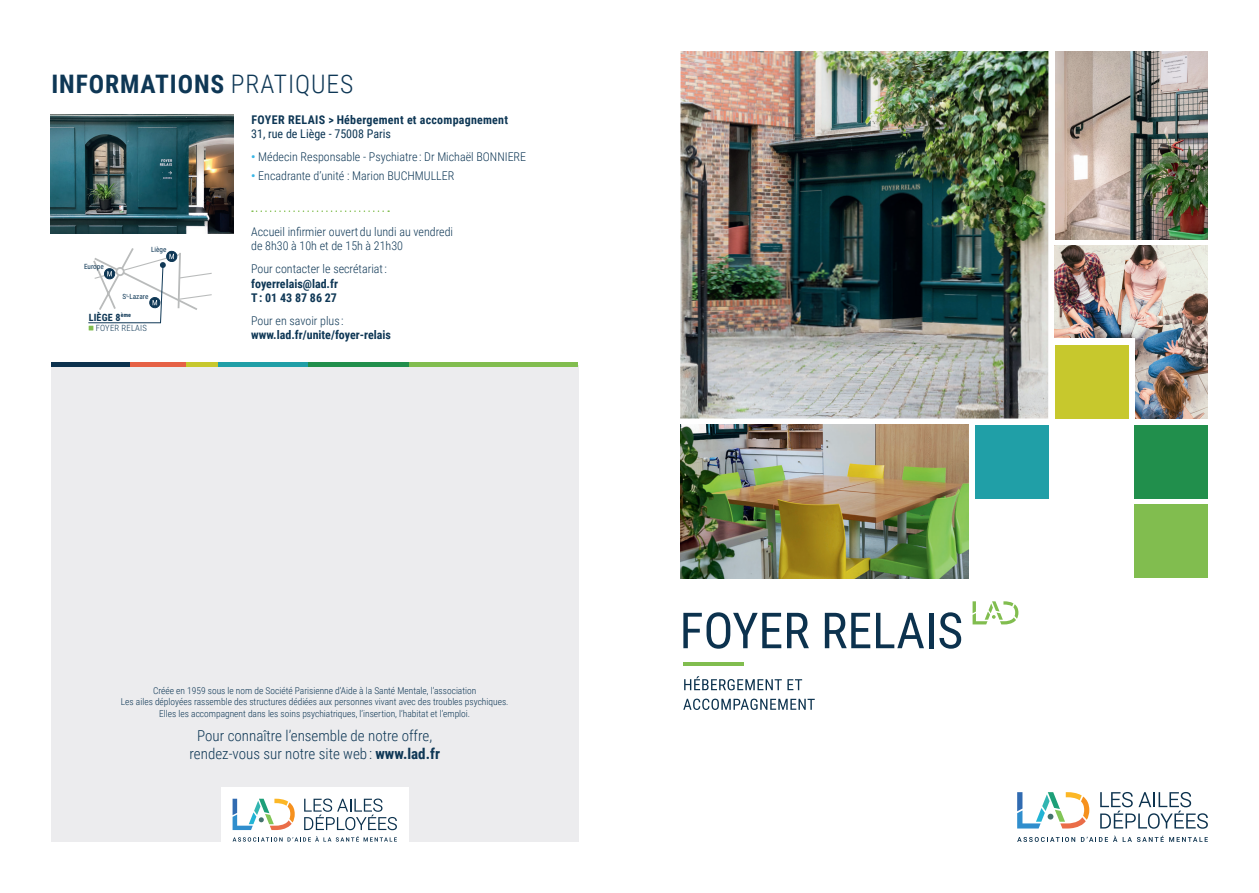
<style>
.page{position:relative;width:1259px;height:893px;background:#fff}
.page>*{position:absolute;margin:0;border:0;box-sizing:border-box;transform-origin:0 0}
.t1{font:700 25.5px "Roboto Condensed";letter-spacing:.035em;color:#0e3755}
.t2{font:300 15px/18px "Roboto Condensed";color:#0e3755;text-align:center}
.t3{font:300 12px/14.4px "Roboto Condensed";color:#0e3755}
.t4{font:700 12px/14.4px "Roboto Condensed";color:#0e3755}
.t5{font:700 12px/14.4px "Roboto Condensed";letter-spacing:.02em;color:#0e3755}
.t6{font:700 10.05px "Roboto Condensed";letter-spacing:.02em;color:#0e3755}
.t7{font:300 9.45px/11.4px "Roboto Condensed";color:#0e3755;text-align:center}
.t8{font:300 8.7px "Roboto Condensed";letter-spacing:.02em;color:#0e3755}
.t9{font:7.2px "Roboto Condensed";color:#0e3755}
.s1{font-weight:300}
.s2{font-weight:400}
.s3{font-weight:700;color:#39b6e6}
.s4{font-weight:700}
</style>
<div class="page">
<img style="left:1054px;top:246px;width:154px;height:172px">
<div style="left:1048px;top:339px;width:86px;height:86px;background:#fff"></div>
<img style="left:1055px;top:51px;width:153px;height:188px">
<svg style="left:1017px;top:792px;width:72px;height:36px"></svg>
<svg style="left:1017px;top:837px;width:58px;height:5px"></svg>
<svg style="left:1081px;top:836px;width:82px;height:6px"></svg>
<svg style="left:1169px;top:837px;width:38px;height:5px"></svg>
<svg style="left:1100px;top:792px;width:107px;height:37px"></svg>
<svg style="left:683px;top:612px;width:98px;height:37px"></svg>
<svg style="left:787px;top:613px;width:22px;height:35px"></svg>
<svg style="left:825px;top:613px;width:45px;height:35px"></svg>
<svg style="left:876px;top:613px;width:48px;height:35px"></svg>
<hr style="left:929px;top:613px;width:4px;height:35px;background:#0c324e">
<svg style="left:939px;top:612px;width:22px;height:37px"></svg>
<svg style="left:684px;top:676px;width:118px;height:14px"></svg>
<svg style="left:683px;top:699px;width:131px;height:11px"></svg>
<hr style="left:683px;top:662px;width:61px;height:3px;background:#81bd4f">
<svg style="left:972px;top:601px;width:46px;height:23px"></svg>
<div style="left:1134px;top:505px;width:74px;height:73px;background:#81bd4f"></div>
<div style="left:1134px;top:425px;width:74px;height:73px;background:#218f4c"></div>
<div style="left:975px;top:425px;width:73px;height:73px;background:#209fa7"></div>
<div style="left:1054px;top:345px;width:74px;height:73px;background:#c7c82d"></div>
<img style="left:680px;top:425px;width:288px;height:153px">
<img style="left:680px;top:51px;width:368px;height:367px">
<div style="left:51px;top:366px;width:527px;height:476px;background:#ececee"></div>
<div style="left:221px;top:788px;width:187px;height:70px;background:#fff"></div>
<svg style="left:232px;top:799px;width:63px;height:31px"></svg>
<svg style="left:233px;top:836px;width:164px;height:6px"></svg>
<svg style="left:304px;top:798px;width:93px;height:32px"></svg>
<hr style="left:51px;top:363px;width:80px;height:4px;background:#0c324e">
<hr style="left:131px;top:363px;width:55px;height:4px;background:#e66145">
<hr style="left:186px;top:363px;width:32px;height:4px;background:#c7c82d">
<hr style="left:218px;top:363px;width:90px;height:4px;background:#209fa7">
<hr style="left:308px;top:363px;width:101px;height:4px;background:#218f4c">
<hr style="left:409px;top:363px;width:169px;height:4px;background:#81bd4f">
<img style="left:51px;top:115px;width:182px;height:119px">
<svg style="left:252px;top:210px;width:137px;height:2px"></svg>
<svg style="left:88px;top:248px;width:124px;height:82px"></svg>
<p class="t1" style="left:51px;top:66px;width:303px">INFORMATIONS <span class="s1">PRATIQUES</span></p>
<p class="t9" style="left:84px;top:261px;width:21px">Europe</p>
<p class="t9" style="left:151px;top:245px;width:17px">Liège</p>
<p class="t9" style="left:123px;top:291px;width:27px">S<sup>t</sup>-Lazare</p>
<p class="t6" style="left:89px;top:310px;width:44px">LIÈGE 8<sup>ème</sup></p>
<p class="t8" style="left:96px;top:322px;width:53px">FOYER RELAIS</p>
<p class="t5" style="left:251px;top:112px;width:258px">FOYER RELAIS &gt; Hébergement et accompagnement<br><span class="s2">31, rue de Liège - 75008 Paris</span></p>
<p class="t3" style="left:251px;top:149px;width:276px"><span class="s3">•</span> Médecin Responsable - Psychiatre : Dr Michaël BONNIERE</p>
<p class="t3" style="left:251px;top:168px;width:205px"><span class="s3">•</span> Encadrante d’unité : Marion BUCHMULLER</p>
<p class="t3" style="left:251px;top:224px;width:203px">Accueil infirmier ouvert du lundi au vendredi de 8h30 à 10h et de 15h à 21h30</p>
<p class="t4" style="left:251px;top:261px;width:137px"><span class="s1">Pour contacter le secrétariat : </span>foyerrelais@lad.fr<br>T : 01 43 87 86 27</p>
<p class="t4" style="left:251px;top:313px;width:141px"><span class="s1">Pour en savoir plus : </span>www.lad.fr/unite/foyer-relais</p>
<p class="t7" style="left:121px;top:684px;width:389px">Créée en 1959 sous le nom de Société Parisienne d’Aide à la Santé Mentale, l’association<br>Les ailes déployées rassemble des structures dédiées aux personnes vivant avec des troubles psychiques.<br>Elles les accompagnent dans les soins psychiatriques, l’insertion, l’habitat et l’emploi.</p>
<p class="t2" style="left:189px;top:726px;width:252px">Pour connaître l’ensemble de notre offre, rendez-vous sur notre site web : <span class="s4">www.lad.fr</span></p>
</div>
